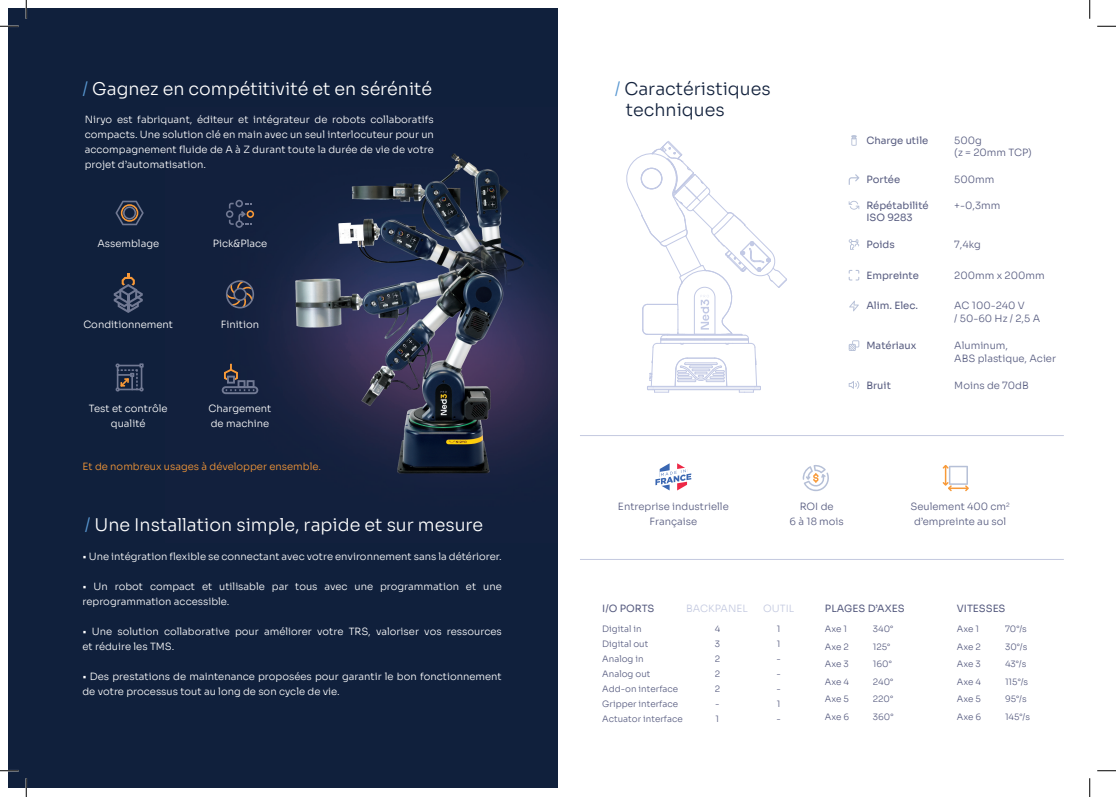
<style>
.page{position:relative;width:1116px;height:797px;background:#fff}
.page>*{position:absolute;margin:0;border:0;box-sizing:border-box;transform-origin:0 0}
.t1{font:17.5px "Sora";color:#fff}
.t2{font:17.5px "Sora";color:#13223d}
.t3{font:10px/15px "Sora";color:#fff}
.t4{font:10px/15px "Sora";color:#575c80;text-align:center}
.t5{font:10px "Sora";color:#f89937}
.t6{font:10px "Sora";color:#c3c9e0}
.t7{font:8.75px "Sora";color:#575c80}
.s1{color:#5897d1}
</style>
<div class="page">
<div style="left:9px;top:9px;width:549px;height:779px;background:#10203c"></div>
<img style="left:221px;top:153px;width:337px;height:322px">
<svg style="left:626px;top:141px;width:161px;height:252px"></svg>
<svg style="left:848px;top:239px;width:11px;height:11px"></svg>
<svg style="left:851px;top:135px;width:5px;height:11px"></svg>
<svg style="left:848px;top:174px;width:11px;height:11px"></svg>
<svg style="left:848px;top:201px;width:11px;height:9px"></svg>
<svg style="left:848px;top:270px;width:11px;height:10px"></svg>
<svg style="left:849px;top:301px;width:9px;height:10px"></svg>
<svg style="left:848px;top:340px;width:11px;height:11px"></svg>
<svg style="left:848px;top:381px;width:11px;height:8px"></svg>
<hr style="left:580px;top:559px;width:483px;height:1px;background:#c4c9df">
<hr style="left:580px;top:435px;width:483px;height:1px;background:#c4c9df">
<svg style="left:115px;top:201px;width:29px;height:24px"></svg>
<svg style="left:115px;top:363px;width:29px;height:28px"></svg>
<hr style="left:118px;top:388px;width:23px;height:2px;background:#717993">
<svg style="left:114px;top:274px;width:29px;height:39px"></svg>
<svg style="left:226px;top:200px;width:28px;height:28px"></svg>
<svg style="left:226px;top:280px;width:28px;height:28px"></svg>
<div style="left:237px;top:380px;width:8px;height:8px;border:2px solid #717993"></div>
<div style="left:246px;top:380px;width:8px;height:8px;border:2px solid #717993"></div>
<svg style="left:226px;top:389px;width:28px;height:2px"></svg>
<div style="left:222px;top:386px;width:36px;height:8px;border:2px solid #717993;border-radius:3px"></div>
<svg style="left:223px;top:364px;width:16px;height:18px"></svg>
<div style="left:227px;top:375px;width:8px;height:8px;border:2px solid #717993"></div>
<svg style="left:655px;top:463px;width:37px;height:27px"></svg>
<svg style="left:802px;top:465px;width:27px;height:26px"></svg>
<svg style="left:942px;top:465px;width:26px;height:26px"></svg>
<hr style="left:948px;top:487px;width:20px;height:2px;background:#f89a39">
<svg style="left:0;top:25px;width:19px;height:2px"></svg>
<svg style="left:1097px;top:25px;width:18px;height:2px"></svg>
<svg style="left:0;top:770px;width:19px;height:1px"></svg>
<svg style="left:1097px;top:770px;width:18px;height:1px"></svg>
<svg style="left:25px;top:0;width:2px;height:19px"></svg>
<svg style="left:25px;top:778px;width:2px;height:19px"></svg>
<svg style="left:1089px;top:0;width:1px;height:19px"></svg>
<svg style="left:1089px;top:778px;width:1px;height:19px"></svg>
<p class="t1" style="left:82px;top:74px;width:351px"><span class="s1">/</span> Gagnez en compétitivité et en sérénité</p>
<p class="t3" style="left:85px;top:111px;width:351px;text-align:justify">Niryo est fabriquant, éditeur et intégrateur de robots collaboratifs compacts. Une solution clé en main avec un seul interlocuteur pour un accompagnement fluide de A à Z durant toute la durée de vie de votre projet d’automatisation.</p>
<p class="t3" style="left:97px;top:235px;width:63px">Assemblage</p>
<p class="t3" style="left:213px;top:235px;width:56px">Pick&amp;Place</p>
<p class="t3" style="left:83px;top:316px;width:91px">Conditionnement</p>
<p class="t3" style="left:221px;top:316px;width:40px">Finition</p>
<p class="t3" style="left:89px;top:400px;width:80px">Test et contrôle</p>
<p class="t3" style="left:111px;top:415px;width:36px">qualité</p>
<p class="t3" style="left:208px;top:400px;width:65px">Chargement</p>
<p class="t3" style="left:211px;top:415px;width:60px">de machine</p>
<p class="t5" style="left:82px;top:458px;width:240px">Et de nombreux usages à développer ensemble.</p>
<p class="t1" style="left:85px;top:510px;width:400px"><span class="s1">/</span> Une Installation simple, rapide et sur mesure</p>
<p class="t3" style="left:82px;top:548px;width:421px">• Une intégration flexible se connectant avec votre environnement sans la détériorer.</p>
<p class="t3" style="left:82px;top:578px;width:421px">• Un robot compact et utilisable par tous avec une programmation et une reprogrammation accessible.</p>
<p class="t3" style="left:82px;top:623px;width:421px">• Une solution collaborative pour améliorer votre TRS, valoriser vos ressources et réduire les TMS.</p>
<p class="t3" style="left:82px;top:668px;width:421px">• Des prestations de maintenance proposées pour garantir le bon fonctionnement de votre processus tout au long de son cycle de vie.</p>
<p class="t2" style="left:614px;top:74px;width:157px"><span class="s1">/</span> Caractéristiques</p>
<p class="t2" style="left:626px;top:95px;width:100px">techniques</p>
<p class="t4" style="left:866px;top:132px;width:63px">Charge utile</p>
<p class="t4" style="left:866px;top:171px;width:35px">Portée</p>
<p class="t4" style="left:954px;top:171px;width:42px">500mm</p>
<p class="t4" style="left:866px;top:197px;width:64px">Répétabilité</p>
<p class="t4" style="left:954px;top:197px;width:48px">+-0,3mm</p>
<p class="t4" style="left:866px;top:209px;width:48px">ISO 9283</p>
<p class="t4" style="left:954px;top:132px;width:29px">500g</p>
<p class="t4" style="left:954px;top:144px;width:79px">(z = 20mm TCP)</p>
<p class="t4" style="left:866px;top:236px;width:30px">Poids</p>
<p class="t4" style="left:954px;top:236px;width:28px">7,4kg</p>
<p class="t4" style="left:866px;top:266px;width:54px">Empreinte</p>
<p class="t4" style="left:954px;top:266px;width:92px">200mm x 200mm</p>
<p class="t4" style="left:954px;top:297px;width:72px">AC 100-240 V</p>
<p class="t4" style="left:954px;top:310px;width:87px">/ 50-60 Hz / 2,5 A</p>
<p class="t4" style="left:866px;top:297px;width:53px">Alim. Elec.</p>
<p class="t4" style="left:866px;top:337px;width:52px">Matériaux</p>
<p class="t4" style="left:866px;top:377px;width:26px">Bruit</p>
<p class="t4" style="left:954px;top:377px;width:76px">Moins de 70dB</p>
<p class="t4" style="left:954px;top:337px;width:55px">Aluminum,</p>
<p class="t4" style="left:954px;top:349px;width:103px">ABS plastique, Acier</p>
<p class="t4" style="left:618px;top:498px;width:112px">Entreprise industrielle<br>Française</p>
<p class="t4" style="left:800px;top:498px;width:35px">ROI de</p>
<p class="t4" style="left:789px;top:513px;width:56px">6 à 18 mois</p>
<p class="t4" style="left:910px;top:498px;width:101px">Seulement 400 cm<sup>2</sup></p>
<p class="t4" style="left:914px;top:513px;width:94px">d’empreinte au sol</p>
<p class="t4" style="left:602px;top:600px;width:54px">I/O PORTS</p>
<p class="t7" style="left:602px;top:621px;width:41px">Digital in</p>
<p class="t7" style="left:602px;top:636px;width:48px">Digital out</p>
<p class="t7" style="left:602px;top:651px;width:43px">Analog in</p>
<p class="t7" style="left:602px;top:666px;width:50px">Analog out</p>
<p class="t7" style="left:602px;top:681px;width:77px">Add-on interface</p>
<p class="t7" style="left:602px;top:696px;width:77px">Gripper interface</p>
<p class="t7" style="left:602px;top:711px;width:82px">Actuator interface</p>
<p class="t6" style="left:686px;top:600px;width:63px">BACKPANEL</p>
<p class="t7" style="left:714px;top:621px;width:7px">4</p>
<p class="t7" style="left:714px;top:636px;width:7px">3</p>
<p class="t7" style="left:714px;top:651px;width:7px">2</p>
<p class="t7" style="left:714px;top:666px;width:7px">2</p>
<p class="t7" style="left:714px;top:681px;width:7px">2</p>
<p class="t7" style="left:715px;top:696px;width:6px">-</p>
<p class="t7" style="left:715px;top:711px;width:5px">1</p>
<p class="t6" style="left:763px;top:600px;width:32px">OUTIL</p>
<p class="t7" style="left:777px;top:621px;width:5px">1</p>
<p class="t7" style="left:777px;top:636px;width:5px">1</p>
<p class="t7" style="left:776px;top:651px;width:6px">-</p>
<p class="t7" style="left:776px;top:666px;width:6px">-</p>
<p class="t7" style="left:776px;top:681px;width:6px">-</p>
<p class="t7" style="left:777px;top:696px;width:5px">1</p>
<p class="t7" style="left:776px;top:711px;width:6px">-</p>
<p class="t4" style="left:825px;top:600px;width:81px">PLAGES D’AXES</p>
<p class="t7" style="left:825px;top:621px;width:24px">Axe 1</p>
<p class="t7" style="left:825px;top:639px;width:25px">Axe 2</p>
<p class="t7" style="left:825px;top:656px;width:25px">Axe 3</p>
<p class="t7" style="left:825px;top:674px;width:26px">Axe 4</p>
<p class="t7" style="left:825px;top:691px;width:26px">Axe 5</p>
<p class="t7" style="left:825px;top:709px;width:26px">Axe 6</p>
<p class="t7" style="left:873px;top:621px;width:22px">340°</p>
<p class="t7" style="left:873px;top:639px;width:19px">125°</p>
<p class="t7" style="left:873px;top:656px;width:20px">160°</p>
<p class="t7" style="left:873px;top:674px;width:22px">240°</p>
<p class="t7" style="left:873px;top:691px;width:22px">220°</p>
<p class="t7" style="left:873px;top:709px;width:22px">360°</p>
<p class="t4" style="left:956px;top:600px;width:50px">VITESSES</p>
<p class="t7" style="left:956px;top:621px;width:24px">Axe 1</p>
<p class="t7" style="left:956px;top:639px;width:25px">Axe 2</p>
<p class="t7" style="left:956px;top:656px;width:25px">Axe 3</p>
<p class="t7" style="left:956px;top:674px;width:26px">Axe 4</p>
<p class="t7" style="left:956px;top:691px;width:26px">Axe 5</p>
<p class="t7" style="left:956px;top:709px;width:26px">Axe 6</p>
<p class="t7" style="left:1005px;top:621px;width:23px">70°/s</p>
<p class="t7" style="left:1005px;top:639px;width:24px">30°/s</p>
<p class="t7" style="left:1005px;top:656px;width:23px">43°/s</p>
<p class="t7" style="left:1005px;top:674px;width:25px">115°/s</p>
<p class="t7" style="left:1005px;top:691px;width:23px">95°/s</p>
<p class="t7" style="left:1005px;top:709px;width:27px">145°/s</p>
</div>
